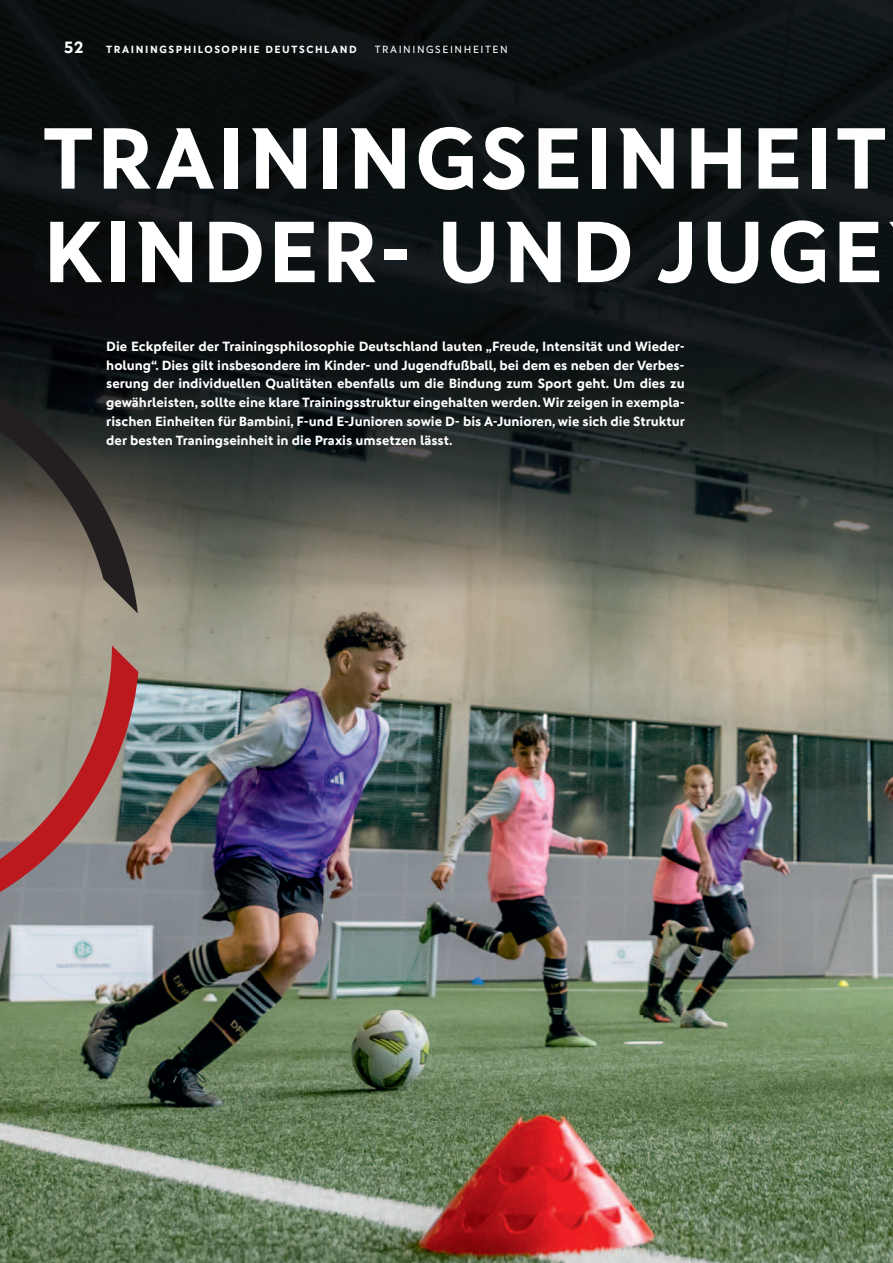
<style>
.page{position:relative;width:893px;height:1263px;background:#fff}
.page>*{position:absolute;margin:0;border:0;box-sizing:border-box;transform-origin:0 0}
.t1{font:700 87.45px/93.6px "DFB Sans";letter-spacing:.035em;color:#fff}
.t2{font:700 16.5px "DFB Sans";color:#fff}
.t3{font:700 13.5px/18.8px "DFB Sans";color:#fff;text-align:justify}
.t4{font:700 10.5px "DFB Sans";letter-spacing:.15em;color:#fff}
.t5{font:10.5px "DFB Sans";letter-spacing:.15em;color:#fff}
</style>
<div class="page">
<img style="left:0;top:0;width:893px;height:1263px">
<svg style="left:0;top:357px;width:138px;height:256px;background:#494741"></svg>
<svg style="left:0;top:645px;width:138px;height:288px;background:#9d817c"></svg>
<p class="t2" style="left:64px;top:41px;width:21px">52</p>
<p class="t4" style="left:106px;top:45px;width:252px">TRAININGSPHILOSOPHIE DEUTSCHLAND</p>
<p class="t5" style="left:375px;top:45px;width:134px">TRAININGSEINHEITEN</p>
<h1 class="t1" style="left:43px;top:120px;width:845px">TRAININGSEINHEIT<br>KINDER- UND JUGE</h1>
<p class="t3" style="left:106px;top:338px;width:580px">Die Eckpfeiler der Trainingsphilosophie Deutschland lauten „Freude, Intensität und Wieder - holung“. Dies gilt insbesondere im Kinder- und Jugendfußball, bei dem es neben der Verbes&shy;serung der individuellen Qualitäten ebenfalls um die Bindung zum Sport geht. Um dies zu gewährleisten, sollte eine klare Trainingsstruktur eingehalten werden. Wir zeigen in exempla&shy;rischen Einheiten für Bambini, F-und E-Junioren sowie D- bis A-Junioren, wie sich die Struktur der besten Traningseinheit in die Praxis umsetzen lässt.</p>
</div>
